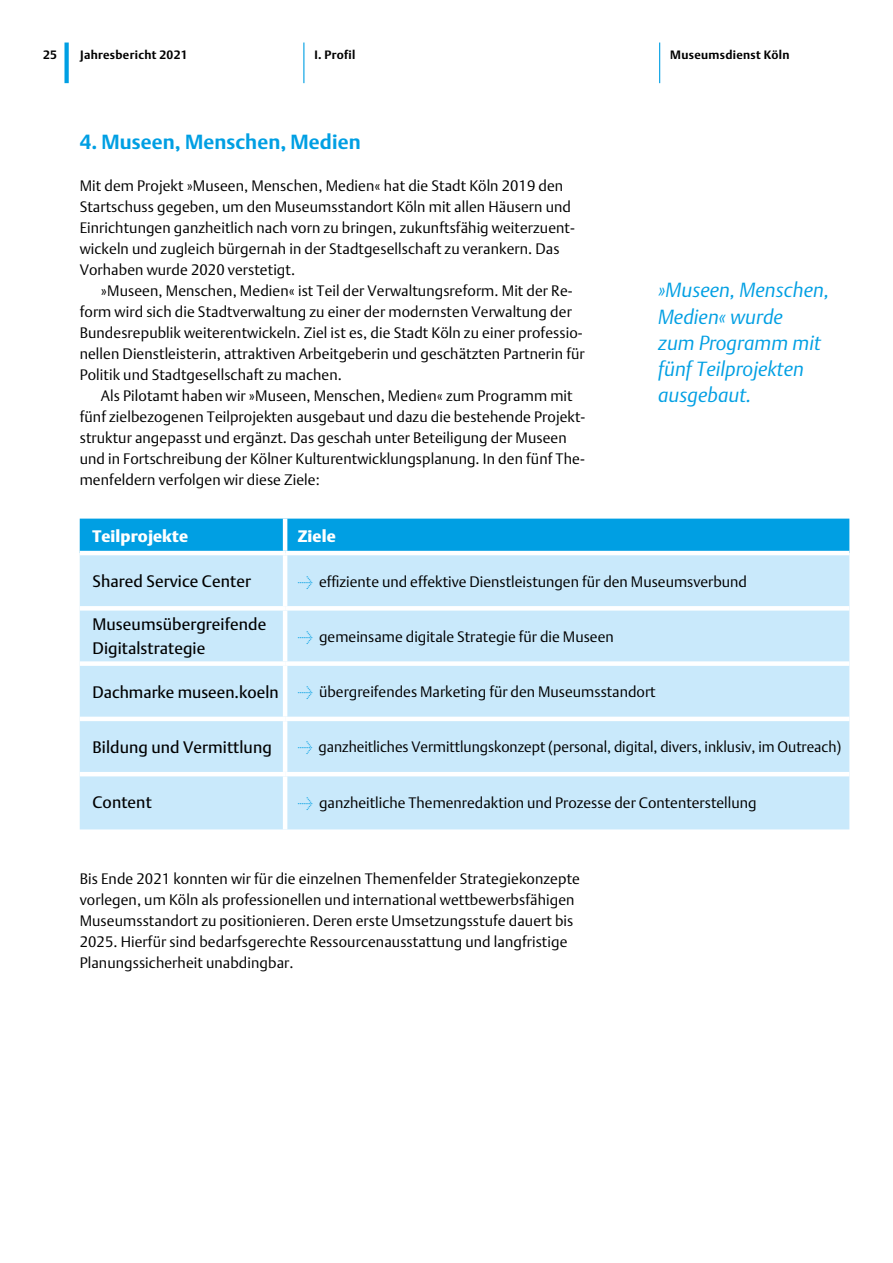
<style>
.page{position:relative;width:893px;height:1263px;background:#fff}
.page>*{position:absolute;margin:0;border:0;box-sizing:border-box;transform-origin:0 0}
.t1{font:italic 300 20.25px/26.2px "Argo DTL";letter-spacing:.005em;color:#009fe3}
.t2{font:700 20.25px "Argo DTL";letter-spacing:.005em;color:#009fe3}
.t3{font:16.5px/24px "Argo DTL";letter-spacing:.005em;color:#000}
.t4{font:900 16.5px "Argo DTL";letter-spacing:.005em;color:#fff}
.t5{font:300 15px/21px "Argo DTL";letter-spacing:.005em;color:#000}
.t6{font:700 12px "Argo DTL";letter-spacing:.025em;color:#000}
.s1{font-family:"The Sans Semi Light Expert";font-weight:400;color:#009fe3}
.s2{font-weight:400;font-size:16.5px}
</style>
<div class="page">
<hr style="left:659px;top:43px;width:1px;height:40px;background:#009fe3">
<hr style="left:303px;top:43px;width:1px;height:40px;background:#009fe3">
<div style="left:64px;top:43px;width:5px;height:40px;background:#009fe3"></div>
<div style="left:80px;top:519px;width:769px;height:32px;background:#009fe3"></div>
<div style="left:80px;top:555px;width:769px;height:274px;background:#c9e9fb"></div>
<hr style="left:283px;top:519px;width:4px;height:32px;background:#fff">
<hr style="left:283px;top:555px;width:4px;height:51px;background:#fff">
<hr style="left:283px;top:611px;width:4px;height:50px;background:#fff">
<hr style="left:283px;top:666px;width:4px;height:51px;background:#fff">
<hr style="left:283px;top:721px;width:4px;height:51px;background:#fff">
<hr style="left:283px;top:776px;width:4px;height:53px;background:#fff">
<div style="left:80px;top:606px;width:205px;height:5px;background:#fff"></div>
<div style="left:285px;top:606px;width:564px;height:5px;background:#fff"></div>
<div style="left:80px;top:661px;width:205px;height:5px;background:#fff"></div>
<div style="left:285px;top:661px;width:564px;height:5px;background:#fff"></div>
<hr style="left:80px;top:717px;width:205px;height:4px;background:#fff">
<hr style="left:285px;top:717px;width:564px;height:4px;background:#fff">
<hr style="left:80px;top:772px;width:205px;height:4px;background:#fff">
<hr style="left:285px;top:772px;width:564px;height:4px;background:#fff">
<p class="t6" style="left:43px;top:47px;width:15px">25</p>
<p class="t6" style="left:80px;top:48px;width:109px">Jahresbericht 2021</p>
<p class="t6" style="left:314px;top:48px;width:43px">I. Profil</p>
<h1 class="t2" style="left:80px;top:129px;width:282px">4. Museen, Menschen, Medien</h1>
<p class="t5" style="left:80px;top:175px;width:497px">Mit dem Projekt »Museen, Menschen, Medien« hat die Stadt Köln 2019 den Startschuss gegeben, um den Museumsstandort Köln mit allen Häusern und Einrichtungen ganzheitlich nach vorn zu bringen, zukunftsfähig weiterzuent&shy;wickeln und zugleich bürgernah in der Stadtgesellschaft zu verankern. Das Vorhaben wurde 2020 verstetigt.</p>
<p class="t5" style="left:80px;top:280px;width:507px;text-indent:21px">»Museen, Menschen, Medien« ist Teil der Verwaltungsreform. Mit der Re&shy;form wird sich die Stadtverwaltung zu einer der modernsten Verwaltung der Bundesrepublik weiterentwickeln. Ziel ist es, die Stadt Köln zu einer professio&shy;nellen Dienstleisterin, attraktiven Arbeitgeberin und geschätzten Partnerin für Politik und Stadtgesellschaft zu machen.</p>
<p class="t5" style="left:80px;top:385px;width:507px;text-indent:21px">Als Pilotamt haben wir »Museen, Menschen, Medien« zum Programm mit fünf zielbezogenen Teilprojekten ausgebaut und dazu die bestehende Projekt&shy;struktur angepasst und ergänzt. Das geschah unter Beteiligung der Museen und in Fortschreibung der Kölner Kulturentwicklungsplanung. In den fünf The&shy;menfeldern verfolgen wir diese Ziele:</p>
<p class="t6" style="left:670px;top:48px;width:121px">Museumsdienst Köln</p>
<h1 class="t1" style="left:658px;top:277px;width:173px">»Museen, Menschen,<br>Medien« wurde<br>zum Programm mit fünf Teilprojekten ausgebaut.</h1>
<p class="t4" style="left:92px;top:526px;width:97px">Teilprojekte</p>
<p class="t4" style="left:298px;top:526px;width:39px">Ziele</p>
<p class="t3" style="left:92px;top:569px;width:160px">Shared Service Center</p>
<p class="t5" style="left:298px;top:570px;width:451px"><span class="s1">Û</span> effiziente und effektive Dienstleistungen für den Museumsverbund</p>
<p class="t3" style="left:92px;top:612px;width:175px">Museumsübergreifende<br>Digitalstrategie</p>
<p class="t5" style="left:298px;top:626px;width:317px"><span class="s1">Û</span> gemeinsame digitale Strategie für die Museen</p>
<p class="t5" style="left:92px;top:681px;width:565px"><span class="s2">Dachmarke museen.koeln</span> <span class="s1">Û</span> übergreifendes Marketing für den Museumsstandort</p>
<p class="t3" style="left:92px;top:735px;width:181px">Bildung und Vermittlung</p>
<p class="t5" style="left:298px;top:736px;width:545px"><span class="s1">Û</span> ganzheitliches Vermittlungskonzept (personal, digital, divers, inklusiv, im Outreach)</p>
<p class="t3" style="left:92px;top:790px;width:61px">Content</p>
<p class="t5" style="left:298px;top:792px;width:460px"><span class="s1">Û</span> ganzheitliche Themenredaktion und Prozesse der Contenterstellung</p>
<p class="t5" style="left:80px;top:868px;width:502px">Bis Ende 2021 konnten wir für die einzelnen Themenfelder Strategiekonzepte vorlegen, um Köln als professionellen und international wettbewerbsfähigen Museumsstandort zu positionieren. Deren erste Umsetzungsstufe dauert bis 2025. Hierfür sind bedarfsgerechte Ressourcenausstattung und langfristige Planungssicherheit unabdingbar.</p>
</div>
